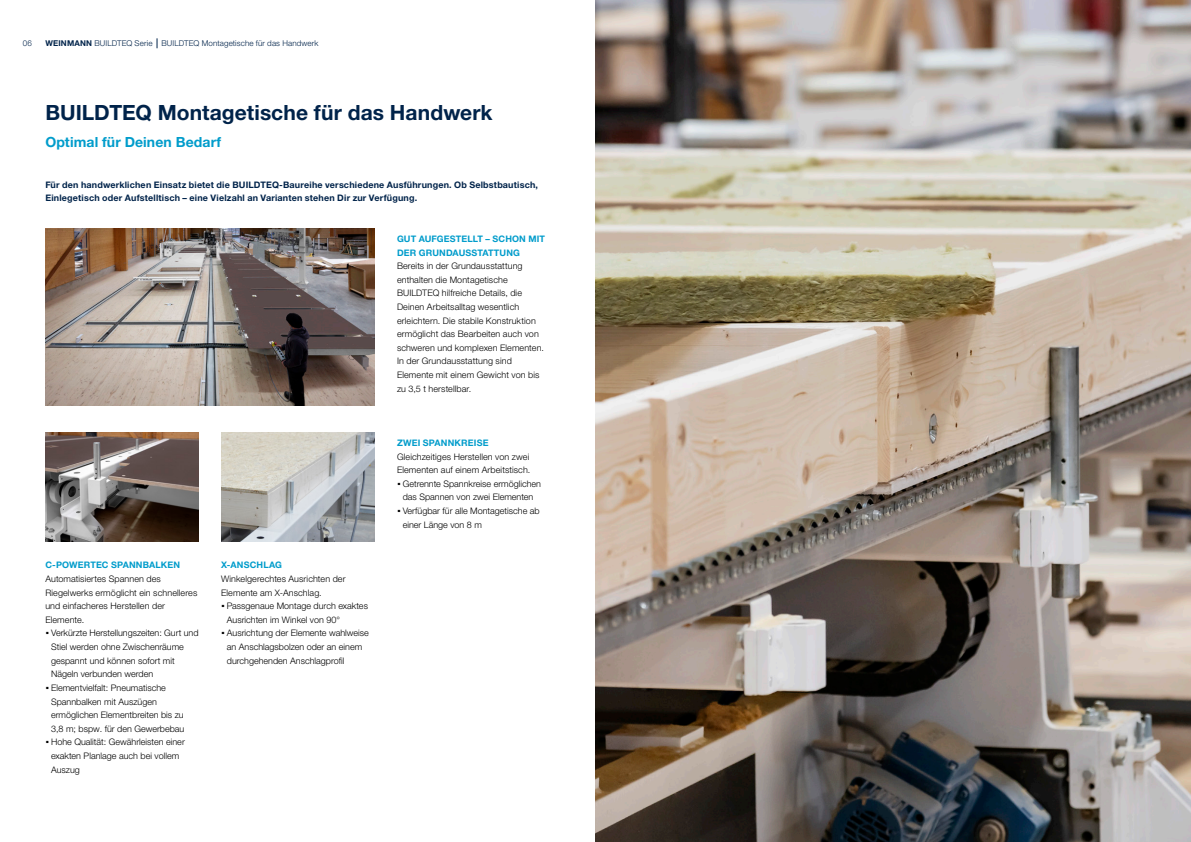
<style>
.page{position:relative;width:1191px;height:842px;background:#fff}
.page>*{position:absolute;margin:0;border:0;box-sizing:border-box;transform-origin:0 0}
.Headline_21pt_25_2_black{font:700 21px "Helvetica Neue LTW1 G";letter-spacing:.005em;color:#00234a}
.Headline_21pt_25_2_bluelight{font:700 14px "Helvetica Neue LTW1 G";letter-spacing:.005em;color:#009ccb}
.Text_9pt_13_6_light_black{font:300 9px/13.6px "Helvetica Neue LTW1 G";color:#000}
.Headline_21pt_25_2_black-2{font:700 9px/13.6px "Helvetica Neue LTW1 G";letter-spacing:.02em;color:#00234a}
.Text_9pt_13_6_light_black-2{font:700 9px/13.6px "Helvetica Neue LTW1 G";letter-spacing:.015em;color:#009ccb}
._01_Musterseiten_Rubriken_Pagina_links{font:300 8px "Helvetica Neue LTW1 G";letter-spacing:.015em;color:#00234a}
.s1{font-weight:700}
.s2{font-weight:700;font-size:14px}
</style>
<div class="page">
<img style="left:45px;top:432px;width:153px;height:109px">
<img style="left:221px;top:432px;width:153px;height:109px">
<img style="left:45px;top:228px;width:329px;height:177px">
<img style="left:595px;top:0;width:596px;height:842px">
<p class="_01_Musterseiten_Rubriken_Pagina_links" style="left:23px;top:39px;width:11px">06</p>
<p class="_01_Musterseiten_Rubriken_Pagina_links" style="left:45px;top:39px;width:275px"><span class="s1">WEINMANN</span> BUILDTEQ Serie BUILDTEQ Montagetische für das Handwerk</p>
<p class="Headline_21pt_25_2_black" style="left:45px;top:99px;width:449px">BUILDTEQ Montagetische für das Handwerk</p>
<p class="Headline_21pt_25_2_bluelight" style="left:45px;top:133px;width:177px">Optimal für Deinen Bedarf</p>
<p class="Headline_21pt_25_2_black-2" style="left:45px;top:178px;width:494px">Für den handwerklichen Einsatz bietet die BUILDTEQ-Baureihe verschiedene Ausführungen. Ob Selbstbautisch,<br>Einlegetisch oder Aufstelltisch – eine Vielzahl an Varianten stehen Dir zur Verfügung.</p>
<p class="Text_9pt_13_6_light_black-2" style="left:397px;top:232px;width:149px">GUT AUFGESTELLT – SCHON MIT<br>DER GRUNDAUSSTATTUNG</p>
<p class="Text_9pt_13_6_light_black" style="left:397px;top:259px;width:148px">Bereits in der Grundausstattung enthalten die Montagetische<br>BUILDTEQ hilfreiche Details, die<br>Deinen Arbeitsalltag wesentlich erleichtern. Die stabile Konstruktion ermöglicht das Bearbeiten auch von schweren und komplexen Elementen.<br>In der Grundausstattung sind<br>Elemente mit einem Gewicht von bis zu 3,5 t herstellbar.</p>
<p class="Text_9pt_13_6_light_black-2" style="left:45px;top:558px;width:136px">C-POWERTEC SPANNBALKEN</p>
<p class="Text_9pt_13_6_light_black" style="left:45px;top:572px;width:154px">Automatisiertes Spannen des<br>Riegelwerks ermöglicht ein schnelleres und einfacheres Herstellen der<br>Elemente.</p>
<p class="Text_9pt_13_6_light_black" style="left:51px;top:626px;width:149px;text-indent:-6px"><span class="s2">·</span> Verkürzte Herstellungszeiten: Gurt und<br>Stiel werden ohne Zwischenräume gespannt und können sofort mit<br>Nägeln verbunden werden</p>
<p class="Text_9pt_13_6_light_black" style="left:51px;top:681px;width:135px;text-indent:-6px"><span class="s2">·</span> Elementvielfalt: Pneumatische<br>Spannbalken mit Auszügen ermöglichen Elementbreiten bis zu<br>3,8 m; bspw. für den Gewerbebau</p>
<p class="Text_9pt_13_6_light_black" style="left:51px;top:735px;width:135px;text-indent:-6px"><span class="s2">·</span> Hohe Qualität: Gewährleisten einer exakten Planlage auch bei vollem<br>Auszug</p>
<p class="Text_9pt_13_6_light_black-2" style="left:221px;top:558px;width:62px">X-ANSCHLAG</p>
<p class="Text_9pt_13_6_light_black" style="left:221px;top:572px;width:126px">Winkelgerechtes Ausrichten der<br>Elemente am X-Anschlag.</p>
<p class="Text_9pt_13_6_light_black" style="left:227px;top:599px;width:143px;text-indent:-6px"><span class="s2">·</span> Passgenaue Montage durch exaktes<br>Ausrichten im Winkel von 90°</p>
<p class="Text_9pt_13_6_light_black" style="left:227px;top:626px;width:144px;text-indent:-6px"><span class="s2">·</span> Ausrichtung der Elemente wahlweise an Anschlagsbolzen oder an einem durchgehenden Anschlagprofil</p>
<p class="Text_9pt_13_6_light_black-2" style="left:397px;top:436px;width:93px">ZWEI SPANNKREISE</p>
<p class="Text_9pt_13_6_light_black" style="left:397px;top:450px;width:135px">Gleichzeitiges Herstellen von zwei<br>Elementen auf einem Arbeitstisch.</p>
<p class="Text_9pt_13_6_light_black" style="left:397px;top:477px;width:146px;text-align:center"><span class="s2">·</span> Getrennte Spannkreise ermöglichen das Spannen von zwei Elementen</p>
<p class="Text_9pt_13_6_light_black" style="left:403px;top:504px;width:139px;text-indent:-6px"><span class="s2">·</span> Verfügbar für alle Montagetische ab einer Länge von 8 m</p>
</div>
